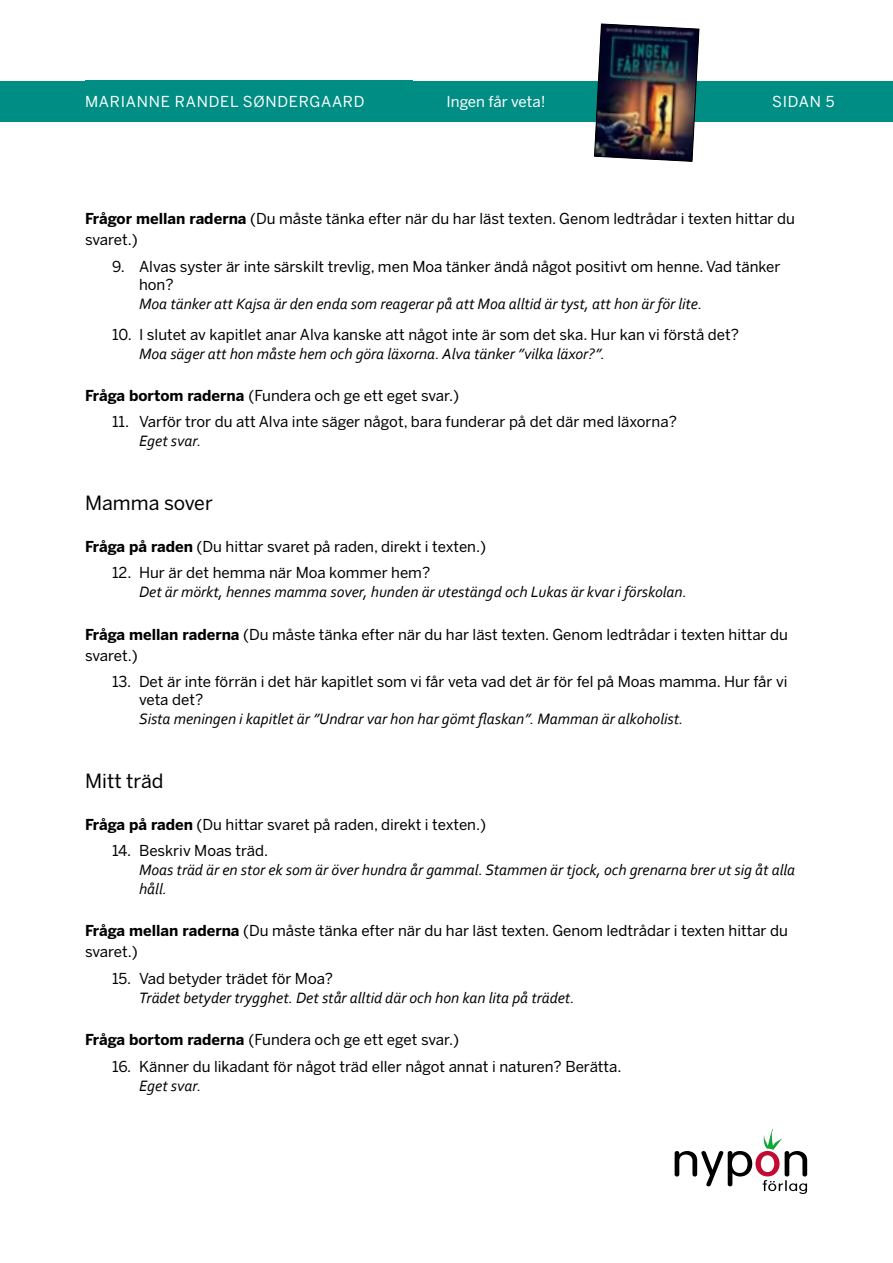
<style>
.page{position:relative;width:893px;height:1263px;background:#fff}
.page>*{position:absolute;margin:0;border:0;box-sizing:border-box;transform-origin:0 0}
.t1{font:19.5px "Benton Sans";color:#000}
.t2{font:italic 15.75px/18.9px "Corbel";color:#000}
.t3{font:15px/21px "Benton Sans";color:#000}
.t4{font:15px "Benton Sans";letter-spacing:.05em;color:#fff}
.t5{font:15px "Benton Sans";color:#fff}
.s1{font-weight:700}
</style>
<div class="page">
<div style="left:0;top:81px;width:893px;height:40px;background:#008d83"></div>
<div style="left:85px;top:80px;width:327px;height:41px;background:#008d83"></div>
<img style="left:594px;top:23px;width:105px;height:139px">
<svg style="left:675px;top:1128px;width:132px;height:66px"></svg>
<p class="t4" style="left:85px;top:92px;width:281px">MARIANNE RANDEL SØNDERGAARD</p>
<p class="t5" style="left:446px;top:92px;width:101px">Ingen får veta!</p>
<p class="t4" style="left:772px;top:92px;width:64px">SIDAN 5</p>
<p class="t3" style="left:85px;top:209px;width:711px"><span class="s1">Frågor mellan raderna</span> (Du måste tänka efter när du har läst texten. Genom ledtrådar i texten hittar du svaret.)</p>
<p class="t3" style="left:139px;top:258px;width:643px;line-height:18px;text-indent:-27px">9. Alvas syster är inte särskilt trevlig, men Moa tänker ändå något positivt om henne. Vad tänker hon?</p>
<p class="t2" style="left:139px;top:294px;width:565px">Moa tänker att Kajsa är den enda som reagerar på att Moa alltid är tyst, att hon är för lite.</p>
<p class="t3" style="left:112px;top:324px;width:628px">10. I slutet av kapitlet anar Alva kanske att något inte är som det ska. Hur kan vi förstå det?</p>
<p class="t2" style="left:139px;top:343px;width:467px">Moa säger att hon måste hem och göra läxorna. Alva tänker ”vilka läxor?”.</p>
<p class="t3" style="left:85px;top:385px;width:376px"><span class="s1">Fråga bortom raderna</span> (Fundera och ge ett eget svar.)</p>
<p class="t3" style="left:112px;top:411px;width:566px">11. Varför tror du att Alva inte säger något, bara funderar på det där med läxorna?</p>
<p class="t2" style="left:139px;top:431px;width:64px">Eget svar.</p>
<h1 class="t1" style="left:85px;top:491px;width:129px">Mamma sover</h1>
<p class="t3" style="left:85px;top:536px;width:403px"><span class="s1">Fråga på raden</span> (Du hittar svaret på raden, direkt i texten.)</p>
<p class="t3" style="left:112px;top:563px;width:320px">12. Hur är det hemma när Moa kommer hem?</p>
<p class="t2" style="left:139px;top:582px;width:549px">Det är mörkt, hennes mamma sover, hunden är utestängd och Lukas är kvar i förskolan.</p>
<p class="t3" style="left:85px;top:624px;width:704px"><span class="s1">Fråga mellan raderna</span> (Du måste tänka efter när du har läst texten. Genom ledtrådar i texten hittar du svaret.)</p>
<p class="t3" style="left:139px;top:673px;width:650px;line-height:18px;text-indent:-27px">13. Det är inte förrän i det här kapitlet som vi får veta vad det är för fel på Moas mamma. Hur får vi veta det?</p>
<p class="t2" style="left:139px;top:709px;width:546px">Sista meningen i kapitlet är ”Undrar var hon har gömt flaskan”. Mamman är alkoholist.</p>
<h1 class="t1" style="left:85px;top:769px;width:80px">Mitt träd</h1>
<p class="t3" style="left:85px;top:814px;width:403px"><span class="s1">Fråga på raden</span> (Du hittar svaret på raden, direkt i texten.)</p>
<p class="t3" style="left:112px;top:840px;width:158px">14. Beskriv Moas träd.</p>
<p class="t2" style="left:139px;top:860px;width:658px">Moas träd är en stor ek som är över hundra år gammal. Stammen är tjock, och grenarna brer ut sig åt alla håll.</p>
<p class="t3" style="left:85px;top:920px;width:704px"><span class="s1">Fråga mellan raderna</span> (Du måste tänka efter när du har läst texten. Genom ledtrådar i texten hittar du svaret.)</p>
<p class="t3" style="left:112px;top:968px;width:223px">15. Vad betyder trädet för Moa?</p>
<p class="t2" style="left:139px;top:988px;width:437px">Trädet betyder trygghet. Det står alltid där och hon kan lita på trädet.</p>
<p class="t3" style="left:85px;top:1029px;width:376px"><span class="s1">Fråga bortom raderna</span> (Fundera och ge ett eget svar.)</p>
<p class="t3" style="left:112px;top:1056px;width:511px">16. Känner du likadant för något träd eller något annat i naturen? Berätta.</p>
<p class="t2" style="left:139px;top:1075px;width:64px">Eget svar.</p>
</div>
